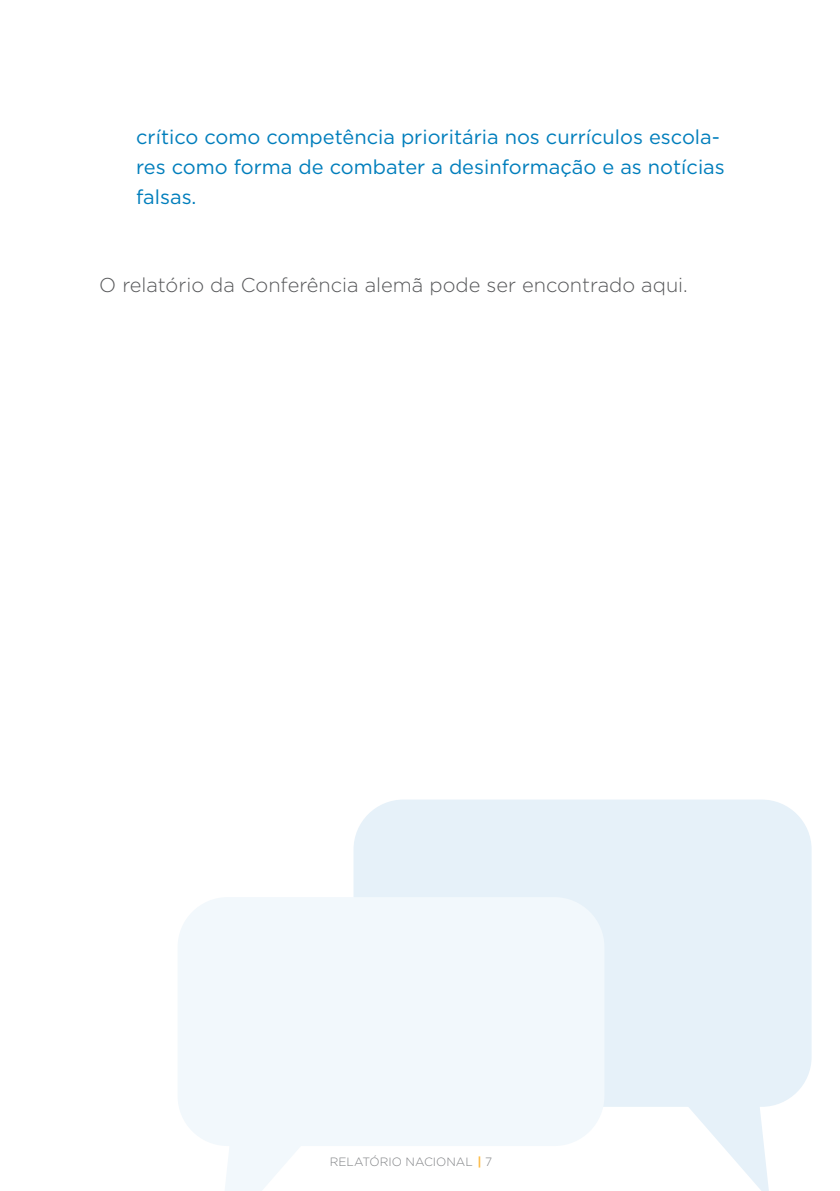
<style>
.page{position:relative;width:840px;height:1191px;background:#fff}
.page>*{position:absolute;margin:0;border:0;box-sizing:border-box;transform-origin:0 0}
.t1{font:20px/30px "Gotham";color:#007ebc}
.t2{font:300 20px "Gotham";color:#57585a}
.t3{font:300 12px "Gotham";color:#808285}
.s1{font-weight:700;color:#fdb940}
</style>
<div class="page">
<svg style="left:668px;top:1105px;width:101px;height:86px"></svg>
<div style="left:353px;top:799px;width:458px;height:307px;background:#e6f1f9;border-radius:50px"></div>
<svg style="left:225px;top:1146px;width:75px;height:45px"></svg>
<div style="left:177px;top:897px;width:427px;height:249px;background:#f2f8fc;border-radius:50px"></div>
<p class="t1" style="left:136px;top:121px;width:589px">crítico como competência prioritária nos currículos escola&shy;res como forma de combater a desinformação e as notícias falsas.</p>
<p class="t2" style="left:99px;top:272px;width:589px">O relatório da Conferência alemã pode ser encontrado aqui.</p>
<p class="t3" style="left:330px;top:1154px;width:164px">RELATÓRIO NACIONAL <span class="s1">|</span> 7</p>
</div>
